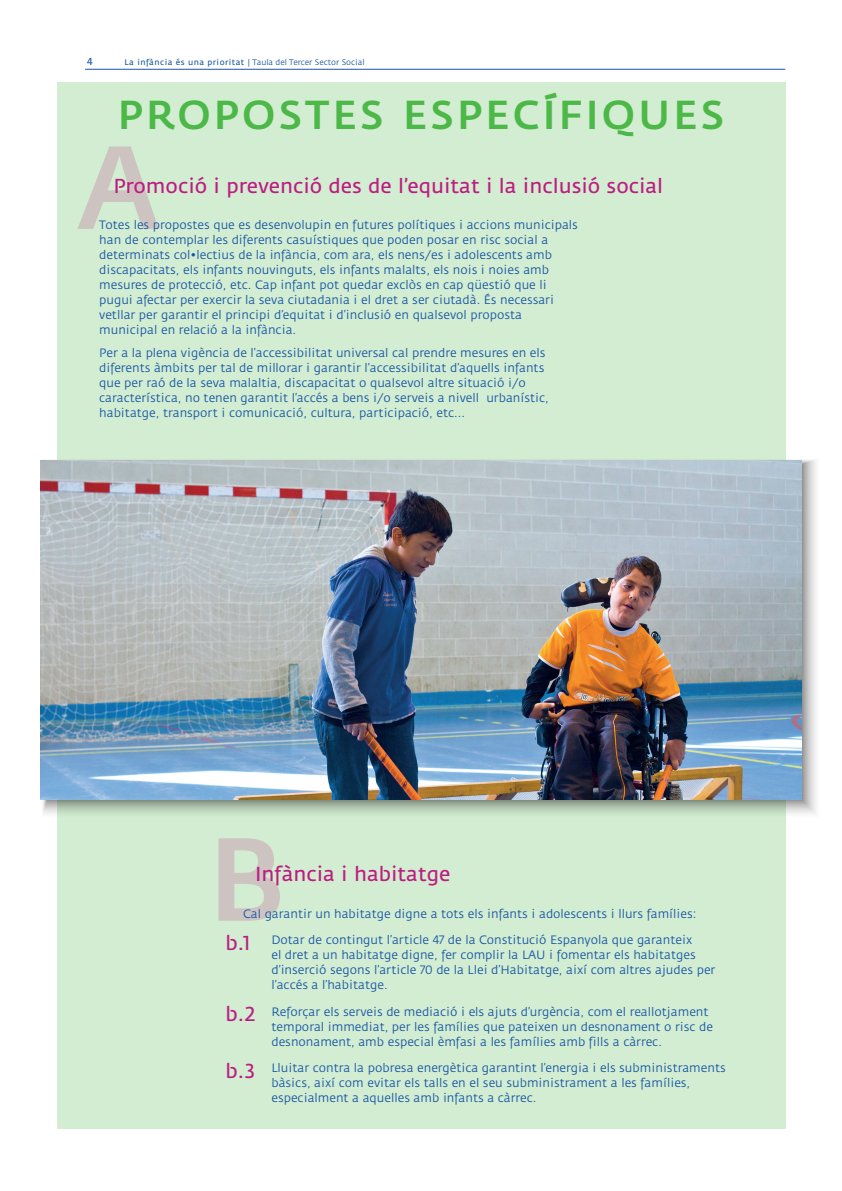
<style>
.page{position:relative;width:842px;height:1191px;background:#fff}
.page>*{position:absolute;margin:0;border:0;box-sizing:border-box;transform-origin:0 0}
.t1{font:500 116.6px "Fedra Sans";color:#bd1c82}
.Propuestas_titular{font:500 40px "Fedra Sans";letter-spacing:.08em;color:#4cb848}
.propuestas_especific{font:20px "Fedra Sans";color:#bd1c82}
.texto_propuestas_gen{font:12px/15px "Fedra Sans";color:#1855a5}
.texto_sub{font:12px/15px "Fedra Sans";color:#1855a5}
.t2{font:10px "Fedra Sans";color:#1855a5}
.t3{font:8px "Fedra Sans";color:#1855a5}
.s1{font-style:inherit}
</style>
<div class="page">
<div style="left:57px;top:82px;width:728px;height:1046px;background:#d2edd1"></div>
<svg style="left:41px;top:458px;width:775px;height:361px"></svg>
<img style="left:40px;top:460px;width:761px;height:339px">
<hr style="left:85px;top:69px;width:700px;height:1px;background:#1855a5">
<p class="t2" style="left:87px;top:56px;width:7px">4</p>
<p class="t3" style="left:124px;top:58px;width:242px"><span class="s1">La infància és una prioritat</span> | Taula del Tercer Sector Social</p>
<p class="Propuestas_titular" style="left:118px;top:92px;width:608px">PROPOSTES ESPECÍFIQUES</p>
<h1 class="t1" style="left:76px;top:121px;width:85px">A</h1>
<p class="propuestas_especific" style="left:113px;top:175px;width:551px">Promoció i prevenció des de l’equitat i la inclusió social</p>
<p class="texto_propuestas_gen" style="left:99px;top:217px;width:480px">Totes les propostes que es desenvolupin en futures polítiques i accions municipals han de contemplar les diferents casuístiques que poden posar en risc social a determinats col•lectius de la infància, com ara, els nens/es i adolescents amb discapacitats, els infants nouvinguts, els infants malalts, els nois i noies amb mesures de protecció, etc. Cap infant pot quedar exclòs en cap qüestió que li pugui afectar per exercir la seva ciutadania i el dret a ser ciutadà. És necessari vetllar per garantir el principi d’equitat i d’inclusió en qualsevol proposta municipal en relació a la infància.</p>
<p class="texto_propuestas_gen" style="left:99px;top:346px;width:451px">Per a la plena vigència de l’accessibilitat universal cal prendre mesures en els diferents àmbits per tal de millorar i garantir l’accessibilitat d’aquells infants que per raó de la seva malaltia, discapacitat o qualsevol altre situació i/o característica, no tenen garantit l’accés a bens i/o serveis a nivell urbanístic, habitatge, transport i comunicació, cultura, participació, etc...</p>
<h1 class="t1" style="left:208px;top:813px;width:80px">B</h1>
<p class="propuestas_especific" style="left:225px;top:932px;width:27px">b.1</p>
<p class="propuestas_especific" style="left:255px;top:863px;width:197px">Infància i habitatge</p>
<p class="texto_propuestas_gen" style="left:243px;top:906px;width:455px">Cal garantir un habitatge digne a tots els infants i adolescents i llurs famílies:</p>
<p class="texto_sub" style="left:271px;top:933px;width:445px">Dotar de contingut l’article 47 de la Constitució Espanyola que garanteix<br>el dret a un habitatge digne, fer complir la LAU i fomentar els habitatges d’inserció segons l’article 70 de la Llei d’Habitatge, així com altres ajudes per l’accés a l’habitatge.</p>
<p class="texto_sub" style="left:271px;top:1004px;width:443px">Reforçar els serveis de mediació i els ajuts d’urgència, com el reallotjament temporal immediat, per les famílies que pateixen un desnonament o risc de desnonament, amb especial èmfasi a les famílies amb fills a càrrec.</p>
<p class="texto_sub" style="left:271px;top:1060px;width:456px">Lluitar contra la pobresa energètica garantint l’energia i els subministraments bàsics, així com evitar els talls en el seu subministrament a les famílies, especialment a aquelles amb infants a càrrec.</p>
<p class="propuestas_especific" style="left:225px;top:1002px;width:32px">b.2</p>
<p class="propuestas_especific" style="left:225px;top:1060px;width:31px">b.3</p>
</div>
